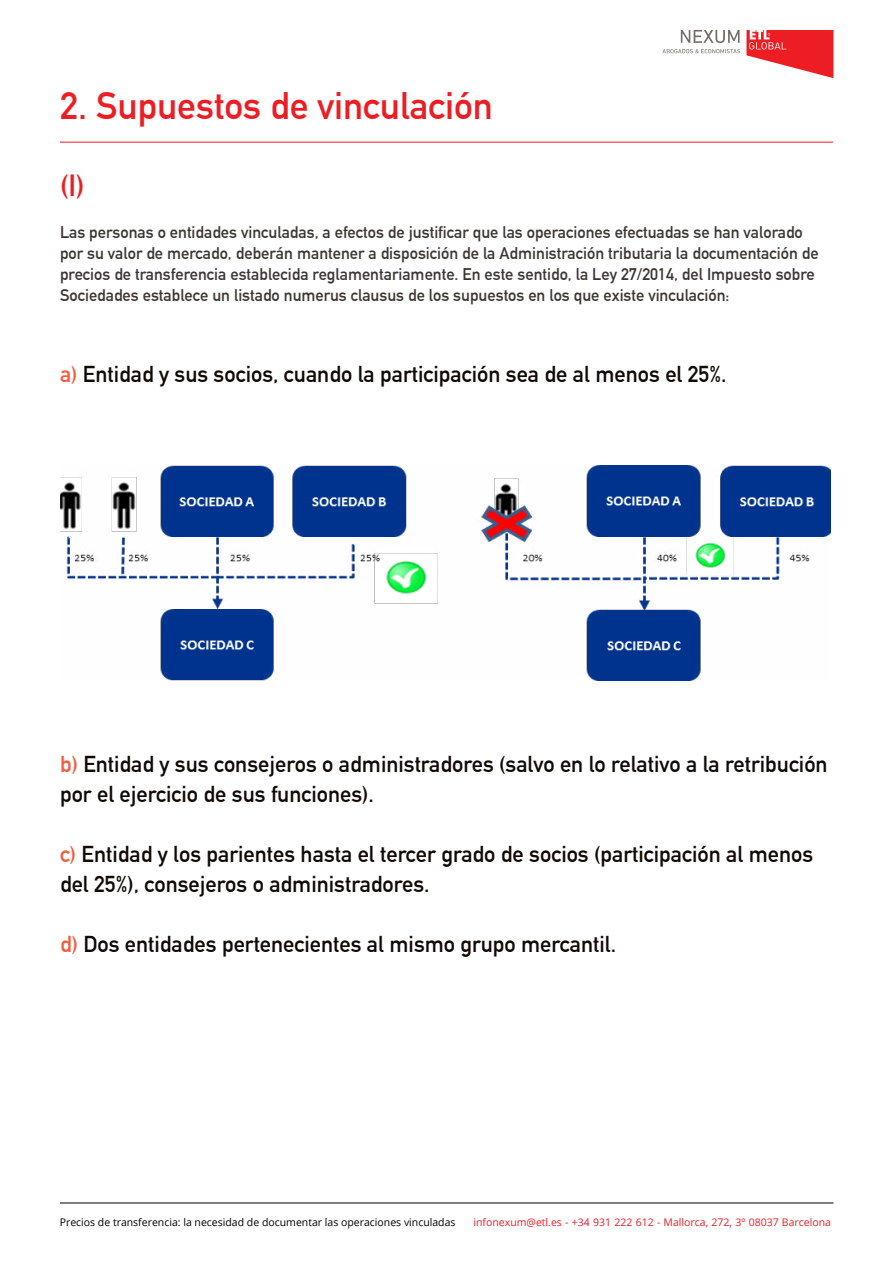
<style>
.page{position:relative;width:893px;height:1263px;background:#fff}
.page>*{position:absolute;margin:0;border:0;box-sizing:border-box;transform-origin:0 0}
.t1{font:700 37.5px "DIN Alternate";color:#ed1d24}
.t2{font:700 30px "DIN Alternate";color:#ed1d24}
.t3{font:700 22.5px/30px "DIN Alternate";color:#100906}
.t4{font:700 16.5px/21px "DIN Alternate";color:#3c3633}
.t5{font:10.5px "Open Sans";color:#000}
.t6{font:10.5px "Open Sans";color:#ed1d24}
.s1{color:#f15b40}
</style>
<div class="page">
<hr style="left:60px;top:1202px;width:773px;height:1px;background:#000">
<svg style="left:681px;top:30px;width:59px;height:13px"></svg>
<svg style="left:746px;top:30px;width:87px;height:48px"></svg>
<svg style="left:662px;top:49px;width:78px;height:4px"></svg>
<hr style="left:60px;top:142px;width:773px;height:1px;background:#ed1d24">
<img style="left:60px;top:465px;width:771px;height:215px">
<h1 class="t1" style="left:60px;top:77px;width:434px">2. Supuestos de vinculación</h1>
<h2 class="t2" style="left:60px;top:163px;width:26px">(I)</h2>
<p class="t4" style="left:60px;top:221px;width:760px">Las personas o entidades vinculadas, a efectos de justificar que las operaciones efectuadas se han valorado por su valor de mercado, deberán mantener a disposición de la Administración tributaria la documentación de precios de transferencia establecida reglamentariamente. En este sentido, la Ley 27/2014, del Impuesto sobre Sociedades establece un listado numerus clausus de los supuestos en los que existe vinculación:</p>
<h3 class="t3" style="left:60px;top:358px;width:668px"><span class="s1">a)</span> Entidad y sus socios, cuando la participación sea de al menos el 25%.</h3>
<h3 class="t3" style="left:60px;top:748px;width:769px"><span class="s1">b)</span> Entidad y sus consejeros o administradores (salvo en lo relativo a la retribución por el ejercicio de sus funciones).</h3>
<h3 class="t3" style="left:60px;top:838px;width:755px"><span class="s1">c)</span> Entidad y los parientes hasta el tercer grado de socios (participación al menos del 25%), consejeros o administradores.</h3>
<h3 class="t3" style="left:60px;top:928px;width:558px"><span class="s1">d)</span> Dos entidades pertenecientes al mismo grupo mercantil.</h3>
<p class="t5" style="left:60px;top:1215px;width:397px">Precios de transferencia: la necesidad de documentar las operaciones vinculadas</p>
<p class="t6" style="left:473px;top:1215px;width:359px">infonexum@etl.es - +34 931 222 612 - Mallorca, 272, 3º 08037 Barcelona</p>
</div>
